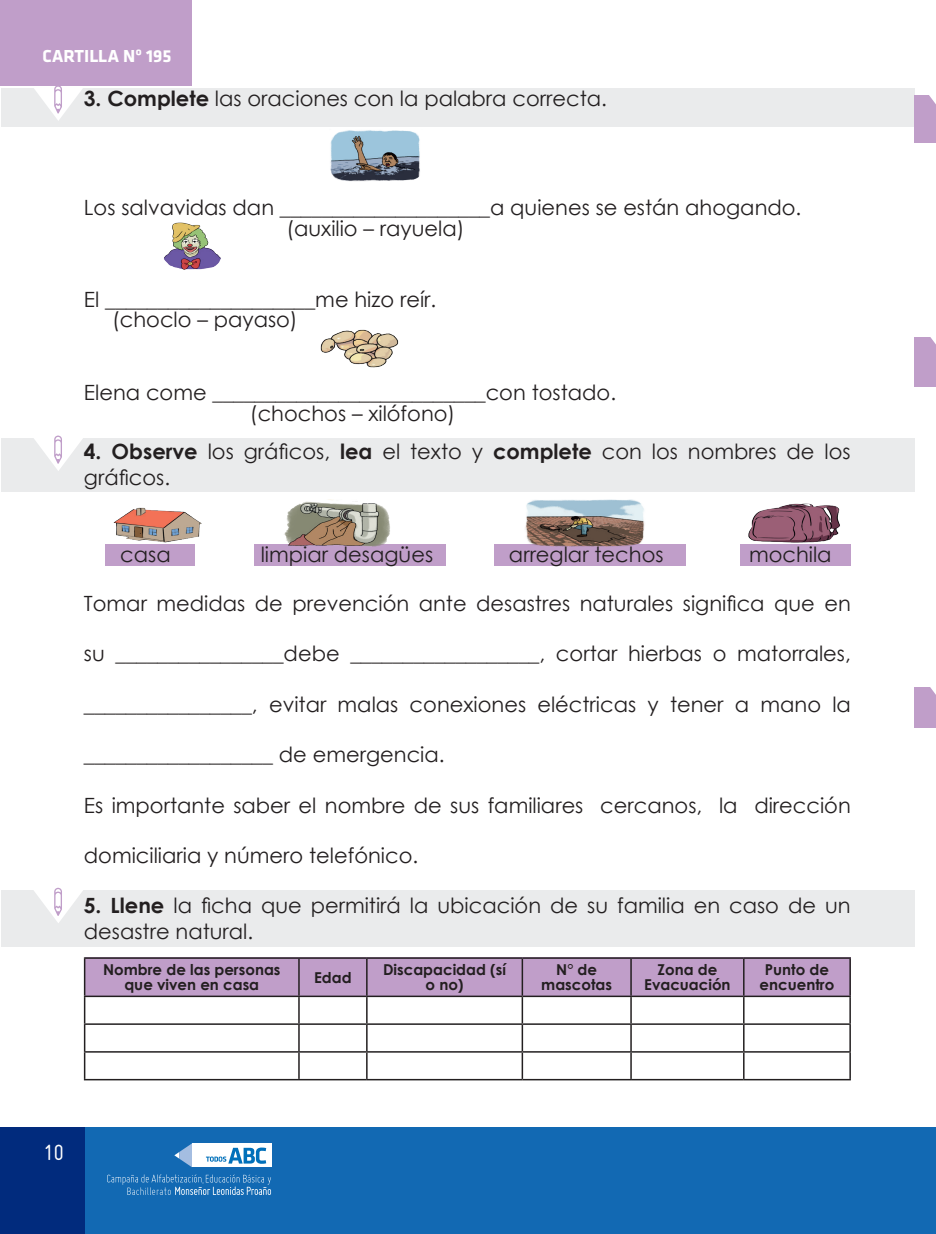
<style>
.page{position:relative;width:936px;height:1234px;background:#fff}
.page>*{position:absolute;margin:0;border:0;box-sizing:border-box;transform-origin:0 0}
.t1{font:24px "Miso";color:#fff}
.t2{font:21px/25.2px "Century Gothic";color:#231f20}
.t3{font:700 18px "Klavika";color:#fff}
.t4{font:700 15px/15px "Century Gothic";color:#231f20;text-align:center}
.t5{font:300 9.75px "Miso";color:#fff}
.s1{font-weight:700}
</style>
<div class="page">
<div style="left:914px;top:1127px;width:21px;height:106px;background:#1269b3"></div>
<div style="left:0;top:0;width:191px;height:85px;background:#c09ec9"></div>
<div style="left:0;top:1127px;width:914px;height:106px;background:#1269b3"></div>
<div style="left:1px;top:1127px;width:84px;height:106px;background:#012b7d"></div>
<svg style="left:174px;top:1143px;width:18px;height:23px"></svg>
<div style="left:192px;top:1142px;width:79px;height:24px;background:#fff"></div>
<svg style="left:206px;top:1147px;width:60px;height:16px"></svg>
<svg style="left:107px;top:1174px;width:164px;height:20px"></svg>
<div style="left:105px;top:544px;width:89px;height:22px;background:#c09ec9"></div>
<div style="left:85px;top:957px;width:765px;height:39px;background:#c09ec9"></div>
<div style="left:254px;top:544px;width:191px;height:22px;background:#c09ec9"></div>
<div style="left:494px;top:544px;width:191px;height:22px;background:#c09ec9"></div>
<div style="left:740px;top:544px;width:110px;height:22px;background:#c09ec9"></div>
<div style="left:1px;top:88px;width:913px;height:39px;background:#eaebec"></div>
<div style="left:1px;top:438px;width:913px;height:53px;background:#eaebec"></div>
<div style="left:1px;top:890px;width:913px;height:56px;background:#eaebec"></div>
<svg style="left:33px;top:85px;width:51px;height:36px"></svg>
<svg style="left:34px;top:435px;width:49px;height:36px"></svg>
<svg style="left:34px;top:887px;width:49px;height:36px"></svg>
<div style="left:914px;top:95px;width:21px;height:48px;background:#c09ec9"></div>
<div style="left:914px;top:687px;width:21px;height:40px;background:#c09ec9"></div>
<div style="left:914px;top:337px;width:21px;height:50px;background:#c09ec9"></div>
<svg style="left:929px;top:95px;width:6px;height:8px"></svg>
<svg style="left:930px;top:687px;width:5px;height:7px"></svg>
<svg style="left:930px;top:337px;width:5px;height:6px"></svg>
<img style="left:330px;top:130px;width:90px;height:52px">
<img style="left:164px;top:222px;width:57px;height:48px">
<img style="left:320px;top:329px;width:79px;height:39px">
<hr style="left:84px;top:957px;width:215px;height:1px;background:#231f20">
<hr style="left:84px;top:958px;width:1px;height:37px;background:#231f20">
<hr style="left:299px;top:957px;width:68px;height:1px;background:#231f20">
<hr style="left:298px;top:958px;width:2px;height:37px;background:#231f20">
<hr style="left:367px;top:957px;width:155px;height:1px;background:#231f20">
<hr style="left:366px;top:958px;width:1px;height:37px;background:#231f20">
<hr style="left:522px;top:957px;width:109px;height:1px;background:#231f20">
<hr style="left:521px;top:958px;width:2px;height:37px;background:#231f20">
<hr style="left:631px;top:957px;width:112px;height:1px;background:#231f20">
<hr style="left:630px;top:958px;width:1px;height:37px;background:#231f20">
<hr style="left:743px;top:957px;width:107px;height:1px;background:#231f20">
<hr style="left:743px;top:958px;width:1px;height:37px;background:#231f20">
<hr style="left:849px;top:958px;width:1px;height:37px;background:#231f20">
<hr style="left:84px;top:995px;width:215px;height:1px;background:#231f20">
<hr style="left:299px;top:995px;width:68px;height:1px;background:#231f20">
<hr style="left:298px;top:996px;width:2px;height:27px;background:#231f20">
<hr style="left:367px;top:995px;width:155px;height:1px;background:#231f20">
<hr style="left:522px;top:995px;width:109px;height:1px;background:#231f20">
<hr style="left:521px;top:996px;width:2px;height:27px;background:#231f20">
<hr style="left:631px;top:995px;width:112px;height:1px;background:#231f20">
<hr style="left:743px;top:995px;width:107px;height:1px;background:#231f20">
<hr style="left:84px;top:1023px;width:215px;height:1px;background:#231f20">
<hr style="left:299px;top:1023px;width:68px;height:1px;background:#231f20">
<hr style="left:298px;top:1024px;width:2px;height:26px;background:#231f20">
<hr style="left:367px;top:1023px;width:155px;height:1px;background:#231f20">
<hr style="left:522px;top:1023px;width:109px;height:1px;background:#231f20">
<hr style="left:521px;top:1024px;width:2px;height:26px;background:#231f20">
<hr style="left:631px;top:1023px;width:112px;height:1px;background:#231f20">
<hr style="left:743px;top:1023px;width:107px;height:1px;background:#231f20">
<hr style="left:84px;top:1050px;width:215px;height:2px;background:#231f20">
<svg style="left:84px;top:996px;width:1px;height:82px"></svg>
<hr style="left:299px;top:1050px;width:68px;height:2px;background:#231f20">
<hr style="left:298px;top:1052px;width:2px;height:26px;background:#231f20">
<hr style="left:367px;top:1050px;width:155px;height:2px;background:#231f20">
<svg style="left:366px;top:996px;width:1px;height:82px"></svg>
<hr style="left:522px;top:1050px;width:109px;height:2px;background:#231f20">
<hr style="left:521px;top:1052px;width:2px;height:26px;background:#231f20">
<hr style="left:631px;top:1050px;width:112px;height:2px;background:#231f20">
<svg style="left:630px;top:996px;width:1px;height:82px"></svg>
<hr style="left:743px;top:1050px;width:107px;height:2px;background:#231f20">
<svg style="left:743px;top:996px;width:1px;height:82px"></svg>
<svg style="left:849px;top:996px;width:1px;height:82px"></svg>
<hr style="left:84px;top:1078px;width:215px;height:2px;background:#231f20">
<hr style="left:299px;top:1078px;width:68px;height:2px;background:#231f20">
<hr style="left:367px;top:1078px;width:155px;height:2px;background:#231f20">
<hr style="left:522px;top:1078px;width:109px;height:2px;background:#231f20">
<hr style="left:631px;top:1078px;width:112px;height:2px;background:#231f20">
<hr style="left:743px;top:1078px;width:107px;height:2px;background:#231f20">
<img style="left:113px;top:507px;width:89px;height:39px">
<img style="left:284px;top:499px;width:106px;height:47px">
<img style="left:525px;top:499px;width:120px;height:47px">
<img style="left:748px;top:503px;width:92px;height:40px">
<p class="t3" style="left:43px;top:46px;width:130px">CARTILLA Nº 195</p>
<p class="t2" style="left:84px;top:86px;width:524px"><span class="s1">3. Complete</span> las oraciones con la palabra correcta.</p>
<p class="t2" style="left:84px;top:194px;width:719px">Los salvavidas dan ____________________a quienes se están ahogando.</p>
<p class="t2" style="left:286px;top:215px;width:180px">(auxilio – rayuela)</p>
<p class="t2" style="left:84px;top:286px;width:354px">El ____________________me hizo reír.</p>
<p class="t2" style="left:112px;top:306px;width:187px">(choclo – payaso)</p>
<p class="t2" style="left:84px;top:379px;width:533px">Elena come __________________________con tostado.</p>
<p class="t2" style="left:250px;top:400px;width:207px">(chochos – xilófono)</p>
<p class="t2" style="left:84px;top:439px;width:768px"><span class="s1">4. Observe</span> los gráficos, <span class="s1">lea</span> el texto y <span class="s1">complete</span> con los nombres de los gráficos.</p>
<p class="t2" style="left:120px;top:541px;width:52px">casa</p>
<p class="t2" style="left:261px;top:541px;width:174px">limpiar desagües</p>
<p class="t2" style="left:509px;top:541px;width:156px">arreglar techos</p>
<p class="t2" style="left:749px;top:541px;width:84px">mochila</p>
<p class="t2" style="left:84px;top:590px;width:768px">Tomar medidas de prevención ante desastres naturales significa que en</p>
<p class="t2" style="left:84px;top:640px;width:768px">su ________________debe __________________, cortar hierbas o matorrales,</p>
<p class="t2" style="left:84px;top:691px;width:768px">________________, evitar malas conexiones eléctricas y tener a mano la</p>
<p class="t2" style="left:84px;top:741px;width:362px">__________________ de emergencia.</p>
<p class="t2" style="left:84px;top:791px;width:768px">Es importante saber el nombre de sus familiares cercanos, la dirección</p>
<p class="t2" style="left:84px;top:842px;width:336px">domiciliaria y número telefónico.</p>
<p class="t2" style="left:84px;top:892px;width:768px"><span class="s1">5. Llene</span> la ficha que permitirá la ubicación de su familia en caso de un desastre natural.</p>
<p class="t4" style="left:103px;top:961px;width:179px">Nombre de las personas que viven en casa</p>
<p class="t4" style="left:314px;top:968px;width:39px">Edad</p>
<p class="t4" style="left:383px;top:961px;width:124px">Discapacidad (sí o no)</p>
<p class="t4" style="left:541px;top:961px;width:72px">N° de mascotas</p>
<p class="t4" style="left:644px;top:961px;width:88px">Zona de<br>Evacuación</p>
<p class="t4" style="left:759px;top:961px;width:76px">Punto de encuentro</p>
<p class="t1" style="left:44px;top:1138px;width:21px">10</p>
<p class="t5" style="left:202px;top:1173px;width:3px">,</p>
</div>
